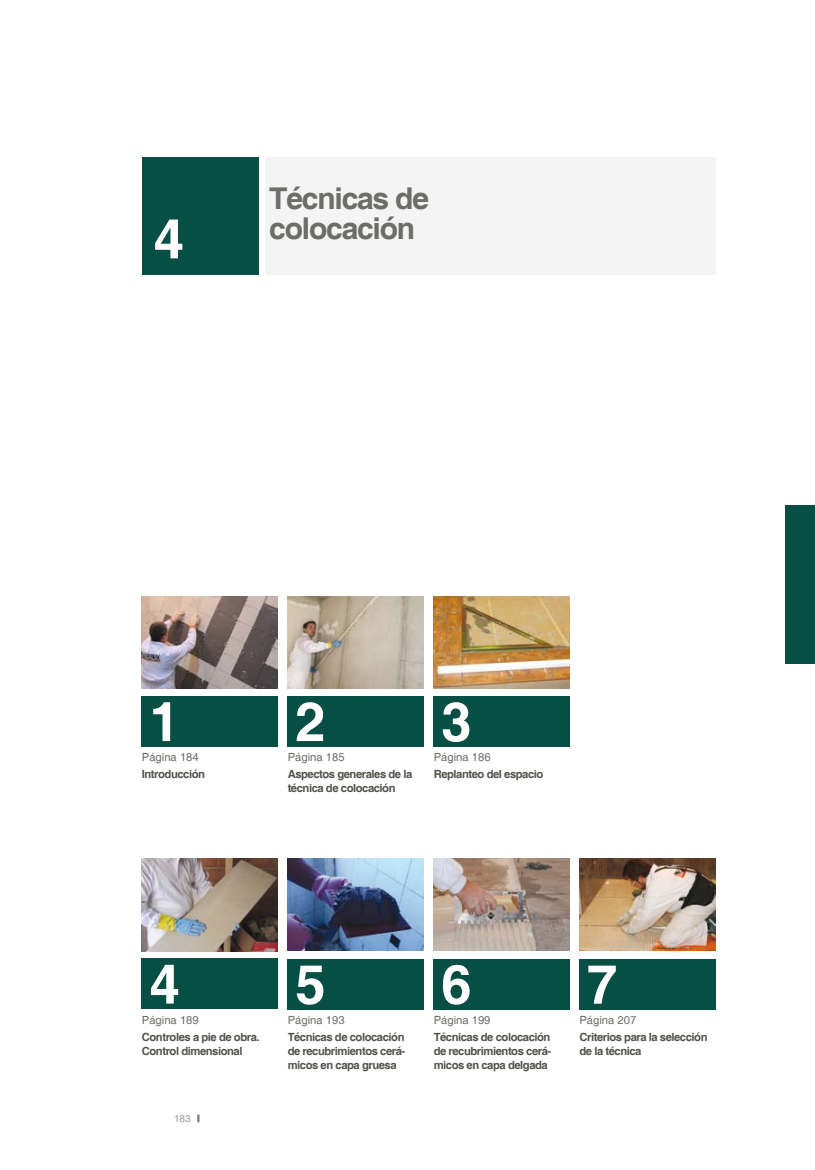
<style>
.page{position:relative;width:815px;height:1170px;background:#fff}
.page>*{position:absolute;margin:0;border:0;box-sizing:border-box;transform-origin:0 0}
.t1{font:700 54.5px "Helvetica";color:#fff}
.t2{font:700 30px/30px "Helvetica";letter-spacing:-.04em;color:#6d6d68}
.t3{font:700 11.25px/13.8px "Helvetica";letter-spacing:-.04em;color:#53534d}
.t4{font:11.25px "Helvetica";color:#6d6d68}
.t5{font:10px "Helvetica";color:#989894}
</style>
<div class="page">
<svg style="left:197px;top:1114px;width:3px;height:8px"></svg>
<div style="left:434px;top:958px;width:136px;height:51px;background:#074e44"></div>
<div style="left:288px;top:958px;width:136px;height:51px;background:#074e44"></div>
<div style="left:579px;top:958px;width:136px;height:51px;background:#074e44"></div>
<div style="left:265px;top:157px;width:451px;height:118px;background:#f4f4f5"></div>
<div style="left:142px;top:157px;width:116px;height:117px;background:#074e44"></div>
<div style="left:434px;top:696px;width:136px;height:50px;background:#074e44"></div>
<div style="left:288px;top:696px;width:136px;height:50px;background:#074e44"></div>
<div style="left:142px;top:958px;width:136px;height:51px;background:#074e44"></div>
<div style="left:142px;top:696px;width:136px;height:50px;background:#074e44"></div>
<img style="left:434px;top:858px;width:136px;height:92px">
<img style="left:142px;top:596px;width:136px;height:92px">
<img style="left:288px;top:596px;width:136px;height:92px">
<img style="left:434px;top:596px;width:136px;height:92px">
<img style="left:142px;top:858px;width:136px;height:92px">
<img style="left:579px;top:858px;width:136px;height:92px">
<img style="left:288px;top:858px;width:136px;height:92px">
<div style="left:785px;top:506px;width:30px;height:158px;background:#074e44"></div>
<h1 class="t1" style="left:154px;top:206px;width:32px">4</h1>
<h2 class="t2" style="left:269px;top:185px;width:161px">Técnicas de colocación</h2>
<h1 class="t1" style="left:149px;top:688px;width:32px">1</h1>
<p class="t4" style="left:142px;top:750px;width:58px">Página 184</p>
<p class="t3" style="left:142px;top:768px;width:65px">Introducción</p>
<h1 class="t1" style="left:295px;top:688px;width:32px">2</h1>
<h1 class="t1" style="left:441px;top:688px;width:32px">3</h1>
<p class="t4" style="left:288px;top:750px;width:58px">Página 185</p>
<p class="t3" style="left:288px;top:768px;width:126px">Aspectos generales de la técnica de colocación</p>
<p class="t4" style="left:434px;top:750px;width:58px">Página 186</p>
<p class="t3" style="left:434px;top:768px;width:111px">Replanteo del espacio</p>
<h1 class="t1" style="left:149px;top:951px;width:32px">4</h1>
<p class="t4" style="left:142px;top:1013px;width:58px">Página 189</p>
<p class="t3" style="left:142px;top:1030px;width:119px">Controles a pie de obra.<br>Control dimensional</p>
<p class="t5" style="left:174px;top:1112px;width:18px">183</p>
<h1 class="t1" style="left:295px;top:951px;width:32px">5</h1>
<h1 class="t1" style="left:441px;top:951px;width:32px">6</h1>
<h1 class="t1" style="left:587px;top:951px;width:32px">7</h1>
<p class="t4" style="left:579px;top:1013px;width:58px">Página 207</p>
<p class="t3" style="left:579px;top:1030px;width:130px">Criterios para la selección de la técnica</p>
<p class="t4" style="left:434px;top:1013px;width:58px">Página 199</p>
<p class="t3" style="left:434px;top:1030px;width:119px;text-align:justify">Técnicas de colocación de recubrimientos cerá&shy;micos en capa delgada</p>
<p class="t4" style="left:288px;top:1013px;width:58px">Página 193</p>
<p class="t3" style="left:288px;top:1030px;width:119px;text-align:justify">Técnicas de colocación de recubrimientos cerá&shy;micos en capa gruesa</p>
</div>
